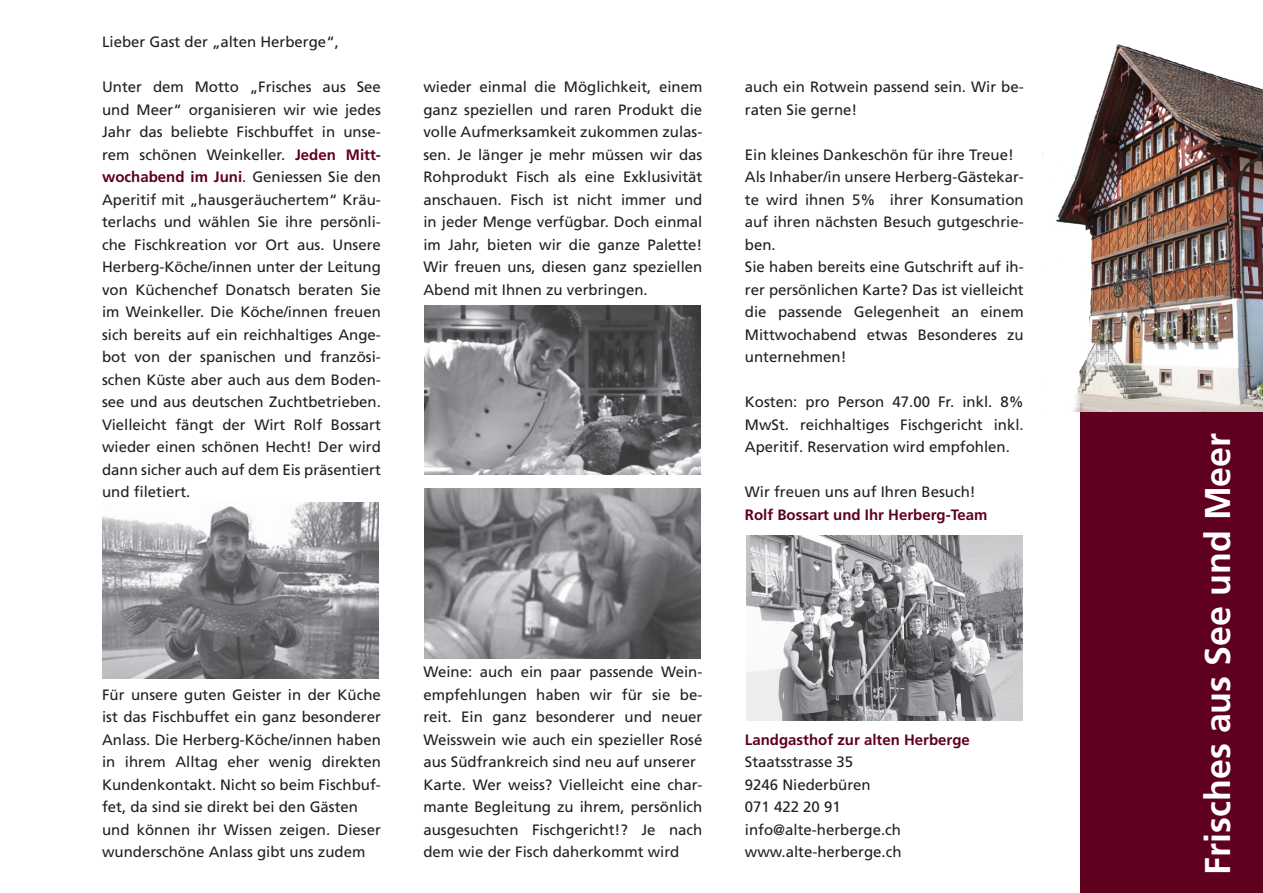
<style>
.page{position:relative;width:1263px;height:893px;background:#fff}
.page>*{position:absolute;margin:0;border:0;box-sizing:border-box;transform-origin:0 0}
.t1{font:700 35.85px "Frutiger";color:#fff}
.t2{font:15px/22.5px "Frutiger";color:#231f20;text-align:justify}
.t3{font:700 15px "Frutiger";color:#5f001e}
.s1{font-weight:700;color:#5f001e}
</style>
<div class="page">
<div style="left:1080px;top:404px;width:183px;height:489px;background:#5f001e"></div>
<img style="left:1042px;top:44px;width:221px;height:368px">
<img style="left:102px;top:503px;width:276px;height:175px">
<img style="left:424px;top:305px;width:277px;height:170px">
<img style="left:424px;top:488px;width:277px;height:170px">
<img style="left:746px;top:536px;width:277px;height:184px">
<p class="t2" style="left:102px;top:31px;width:238px">Lieber Gast der „alten Herberge“,</p>
<p class="t2" style="left:102px;top:76px;width:280px">Unter dem Motto „Frisches aus See und Meer“ organisieren wir wie jedes Jahr das beliebte Fischbuffet in unse&shy;rem schönen Weinkeller. <span class="s1">Jeden Mitt&shy;wochabend im Juni</span>. Geniessen Sie den Aperitif mit „hausgeräuchertem“ Kräu&shy;terlachs und wählen Sie ihre persönli&shy;che Fischkreation vor Ort aus. Unsere Herberg-Köche/innen unter der Leitung von Küchenchef Donatsch beraten Sie im Weinkeller. Die Köche/innen freuen sich bereits auf ein reichhaltiges Ange&shy;bot von der spanischen und französi&shy;schen Küste aber auch aus dem Boden&shy;see und aus deutschen Zuchtbetrieben.<br>Vielleicht fängt der Wirt Rolf Bossart wieder einen schönen Hecht! Der wird dann sicher auch auf dem Eis präsentiert und filetiert.</p>
<p class="t2" style="left:423px;top:76px;width:280px">wieder einmal die Möglichkeit, einem ganz speziellen und raren Produkt die volle Aufmerksamkeit zukommen zulas&shy;sen. Je länger je mehr müssen wir das Rohprodukt Fisch als eine Exklusivität anschauen. Fisch ist nicht immer und in jeder Menge verfügbar. Doch einmal im Jahr, bieten wir die ganze Palette!<br>Wir freuen uns, diesen ganz speziellen Abend mit Ihnen zu verbringen.</p>
<p class="t2" style="left:745px;top:76px;width:280px">auch ein Rotwein passend sein. Wir be&shy;raten Sie gerne!</p>
<p class="t2" style="left:745px;top:144px;width:270px">Ein kleines Dankeschön für ihre Treue!</p>
<p class="t2" style="left:745px;top:166px;width:280px">Als Inhaber/in unsere Herberg-Gästekar&shy;te wird ihnen 5% ihrer Konsumation auf ihren nächsten Besuch gutgeschrie&shy;ben.</p>
<p class="t2" style="left:745px;top:256px;width:280px">Sie haben bereits eine Gutschrift auf ih&shy;rer persönlichen Karte? Das ist vielleicht die passende Gelegenheit an einem Mittwochabend etwas Besonderes zu unternehmen!</p>
<p class="t2" style="left:745px;top:391px;width:280px">Kosten: pro Person 47.00 Fr. inkl. 8% MwSt. reichhaltiges Fischgericht inkl.<br>Aperitif. Reservation wird empfohlen.</p>
<p class="t2" style="left:745px;top:481px;width:232px">Wir freuen uns auf Ihren Besuch!</p>
<p class="t3" style="left:745px;top:506px;width:244px">Rolf Bossart und Ihr Herberg-Team</p>
<p class="t2" style="left:102px;top:684px;width:280px">Für unsere guten Geister in der Küche ist das Fischbuffet ein ganz besonderer Anlass. Die Herberg-Köche/innen haben in ihrem Alltag eher wenig direkten Kundenkontakt. Nicht so beim Fischbuf&shy;fet, da sind sie direkt bei den Gästen</p>
<p class="t2" style="left:102px;top:819px;width:280px">und können ihr Wissen zeigen. Dieser wunderschöne Anlass gibt uns zudem</p>
<p class="t2" style="left:423px;top:661px;width:280px">Weine: auch ein paar passende Wein&shy;empfehlungen haben wir für sie be&shy;reit. Ein ganz besonderer und neuer Weisswein wie auch ein spezieller Rosé aus Südfrankreich sind neu auf unserer</p>
<p class="t2" style="left:423px;top:774px;width:280px">Karte. Wer weiss? Vielleicht eine char&shy;mante Begleitung zu ihrem, persönlich ausgesuchten Fischgericht!? Je nach dem wie der Fisch daherkommt wird</p>
<p class="t3" style="left:745px;top:731px;width:227px">Landgasthof zur alten Herberge</p>
<p class="t2" style="left:745px;top:751px;width:110px">Staatsstrasse 35</p>
<p class="t2" style="left:745px;top:774px;width:127px">9246 Niederbüren</p>
<p class="t2" style="left:745px;top:796px;width:97px">071 422 20 91</p>
<p class="t2" style="left:745px;top:819px;width:158px">info@alte-herberge.ch</p>
<p class="t2" style="left:745px;top:841px;width:158px">www.alte-herberge.ch</p>
<p class="t1" style="left:1197px;top:875px;width:443px;rotate:-90deg">Frisches aus See und Meer</p>
</div>
